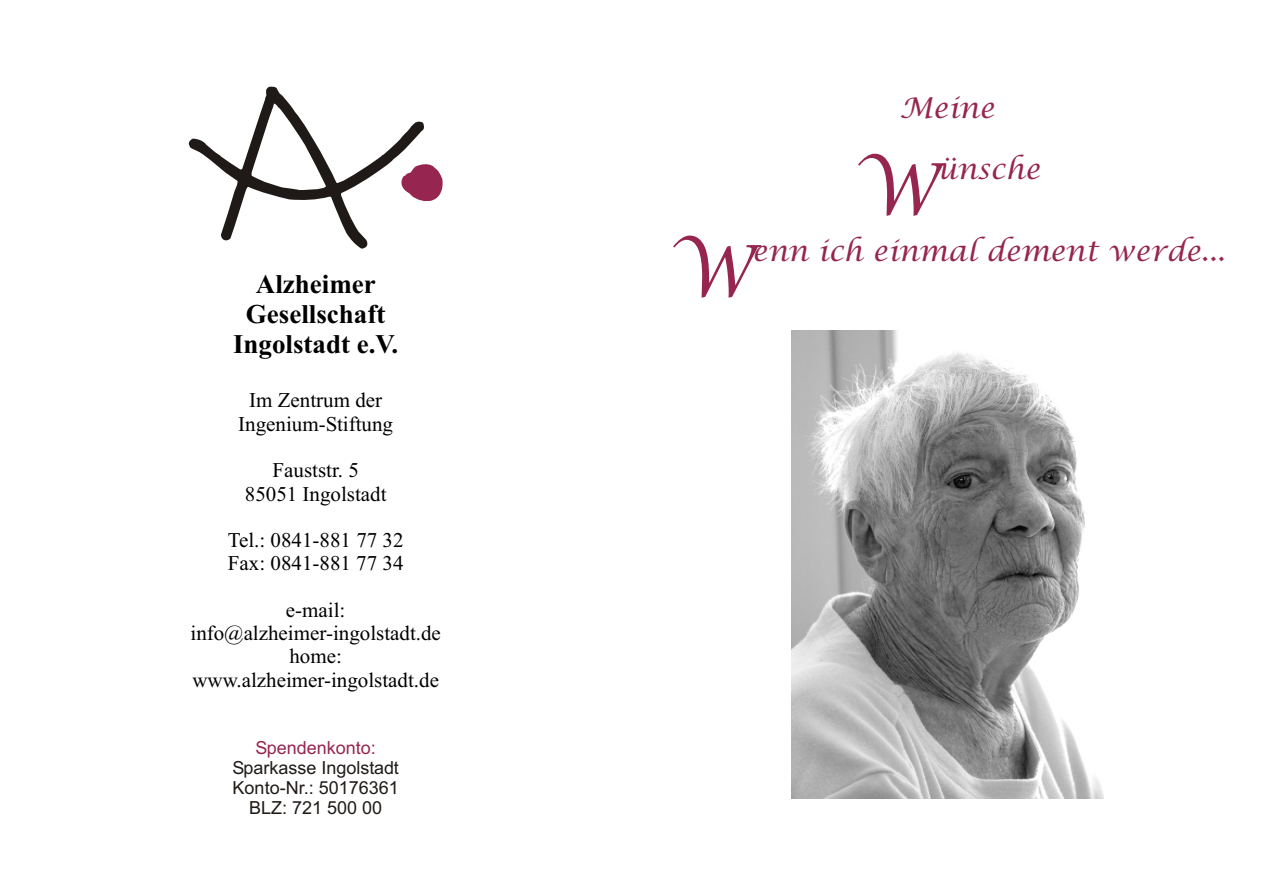
<style>
.page{position:relative;width:1263px;height:894px;background:#fff}
.page>*{position:absolute;margin:0;border:0;box-sizing:border-box;transform-origin:0 0}
.t1{font:71.55px "Lucida Calligraphy";color:#96264f}
.t2{font:28.5px "Lucida Calligraphy";color:#96264f}
.t3{font:700 27px/29.8px "Times New Roman";color:#000;text-align:center}
.t4{font:21px/23.2px "Times New Roman";color:#000;text-align:center}
.t5{font:18px/20.1px "Arial";color:#1f1a17;text-align:center}
.t6{font:18px "Arial";color:#96264f}
</style>
<div class="page">
<img style="left:791px;top:331px;width:312px;height:468px">
<svg style="left:188px;top:86px;width:255px;height:163px"></svg>
<p class="t3" style="left:233px;top:272px;width:167px">Alzheimer<br>Gesellschaft<br>Ingolstadt e.V.</p>
<p class="t4" style="left:238px;top:391px;width:156px">Im Zentrum der<br>Ingenium-Stiftung</p>
<p class="t4" style="left:245px;top:461px;width:143px">Fauststr. 5<br>85051 Ingolstadt</p>
<p class="t4" style="left:228px;top:530px;width:177px;text-align:left">Tel.: 0841-881 77 32<br>Fax: 0841-881 77 34</p>
<p class="t4" style="left:190px;top:600px;width:252px">e-mail: info@alzheimer-ingolstadt.de home: www.alzheimer-ingolstadt.de</p>
<p class="t6" style="left:256px;top:741px;width:122px">Spendenkonto:</p>
<p class="t5" style="left:232px;top:759px;width:168px">Sparkasse Ingolstadt<br>Konto-Nr.: 50176361<br>BLZ: 721 500 00</p>
<h2 class="t2" style="left:900px;top:94px;width:96px">Meine</h2>
<h1 class="t1" style="left:854px;top:154px;width:85px">W</h1>
<h2 class="t2" style="left:937px;top:155px;width:104px">ünsche</h2>
<h1 class="t1" style="left:669px;top:236px;width:85px">W</h1>
<h2 class="t2" style="left:752px;top:237px;width:474px">enn ich einmal dement werde...</h2>
</div>
